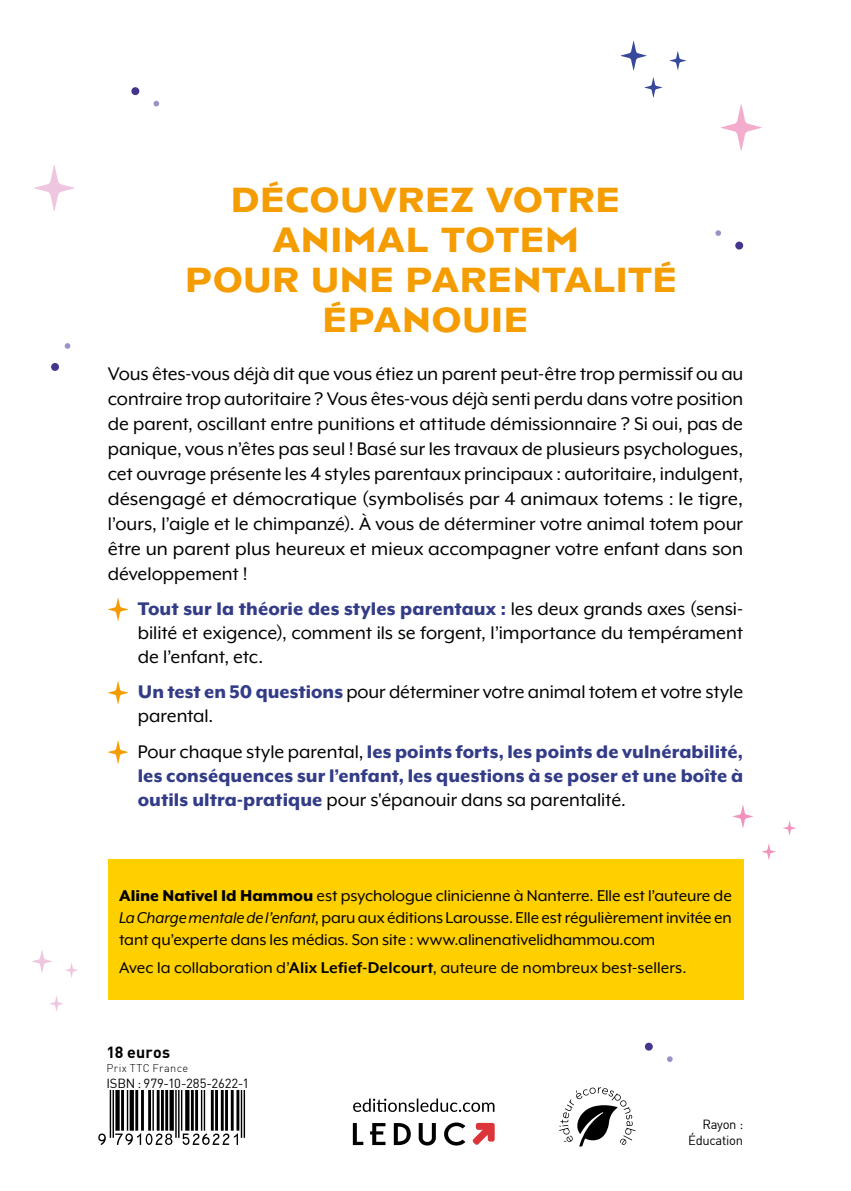
<style>
.page{position:relative;width:851px;height:1191px;background:#fff}
.page>*{position:absolute;margin:0;border:0;box-sizing:border-box;transform-origin:0 0}
.t1{font:700 36px/40px "Anisette Pro Petite";letter-spacing:.025em;color:#f59c00;text-align:center}
.t2{font:21px/25px "Mr Eaves XL Mod OT";color:#000;text-align:justify}
.t3{font:800 21px/24px "Mr Eaves XL Mod OT";letter-spacing:.005em;color:#333c87;text-align:justify}
.t4{font:18px/22px "Mr Eaves XL Mod OT";color:#000;text-align:justify}
.t5{font:700 16px "DIN Pro";letter-spacing:.015em;color:#000}
.t6{font:13px/16px "DIN";letter-spacing:-.02em;color:#000;text-align:right}
.t7{font:300 11px "DIN";letter-spacing:.03em;color:#000}
.s1{font-weight:800;color:#333c87}
.s2{font-weight:400;color:#000}
.s3{font-weight:800}
.s4{font-style:italic}
.s5{font-weight:700}
</style>
<div class="page">
<hr style="left:850px;top:0;width:1px;height:1191px;background:#333c87">
<svg style="left:472px;top:1122px;width:22px;height:23px"></svg>
<svg style="left:353px;top:1098px;width:141px;height:14px"></svg>
<svg style="left:353px;top:1123px;width:10px;height:22px"></svg>
<svg style="left:370px;top:1123px;width:15px;height:22px"></svg>
<svg style="left:394px;top:1123px;width:16px;height:22px"></svg>
<svg style="left:418px;top:1123px;width:18px;height:22px"></svg>
<svg style="left:444px;top:1122px;width:21px;height:23px"></svg>
<svg style="left:559px;top:1087px;width:76px;height:59px"></svg>
<svg style="left:108px;top:597px;width:20px;height:24px"></svg>
<svg style="left:108px;top:681px;width:20px;height:23px"></svg>
<svg style="left:108px;top:740px;width:20px;height:24px"></svg>
<div style="left:108px;top:859px;width:635px;height:141px;background:#ffd000"></div>
<svg style="left:65px;top:963px;width:13px;height:14px"></svg>
<svg style="left:32px;top:950px;width:20px;height:23px"></svg>
<svg style="left:50px;top:996px;width:14px;height:15px"></svg>
<svg style="left:783px;top:821px;width:13px;height:14px"></svg>
<svg style="left:732px;top:805px;width:21px;height:23px"></svg>
<svg style="left:762px;top:844px;width:13px;height:15px"></svg>
<svg style="left:669px;top:51px;width:17px;height:19px"></svg>
<svg style="left:620px;top:41px;width:26px;height:30px"></svg>
<svg style="left:644px;top:77px;width:18px;height:21px"></svg>
<svg style="left:34px;top:165px;width:41px;height:46px"></svg>
<svg style="left:720px;top:104px;width:41px;height:47px"></svg>
<div style="left:51px;top:363px;width:8px;height:8px;background:#42378d;border-radius:50%"></div>
<svg style="left:65px;top:343px;width:5px;height:6px"></svg>
<div style="left:735px;top:242px;width:8px;height:7px;background:#42378d;border-radius:50%"></div>
<svg style="left:715px;top:230px;width:6px;height:6px"></svg>
<div style="left:131px;top:87px;width:8px;height:8px;background:#42378d;border-radius:50%"></div>
<svg style="left:153px;top:101px;width:6px;height:5px"></svg>
<svg style="left:644px;top:1042px;width:8px;height:8px"></svg>
<svg style="left:667px;top:1056px;width:5px;height:6px"></svg>
<h1 class="t1" style="left:185px;top:178px;width:492px">DÉCOUVREZ VOTRE<br>ANIMAL TOTEM<br>POUR UNE PARENTALITÉ<br>ÉPANOUIE</h1>
<p class="t2" style="left:108px;top:361px;width:637px">Vous êtes-vous déjà dit que vous étiez un parent peut-être trop permissif ou au contraire trop autoritaire ? Vous êtes-vous déjà senti perdu dans votre position de parent, oscillant entre punitions et attitude démissionnaire ? Si oui, pas de panique, vous n’êtes pas seul ! Basé sur les travaux de plusieurs psychologues, cet ouvrage présente les 4 styles parentaux principaux : autoritaire, indulgent, désengagé et démocratique (symbolisés par 4 animaux totems : le tigre, l’ours, l’aigle et le chimpanzé). À vous de déterminer votre animal totem pour être un parent plus heureux et mieux accompagner votre enfant dans son développement !</p>
<p class="t2" style="left:138px;top:597px;width:606px;line-height:24px"><span class="s1">Tout sur la théorie des styles parentaux :</span> les deux grands axes (sensi&shy;bilité et exigence), comment ils se forgent, l’importance du tempérament de l’enfant, etc.</p>
<p class="t2" style="left:138px;top:680px;width:606px;line-height:24px"><span class="s1">Un test en 50 questions</span> pour déterminer votre animal totem et votre style parental.</p>
<p class="t3" style="left:138px;top:739px;width:606px"><span class="s2">Pour chaque style parental,</span> les points forts, les points de vulnérabilité, les conséquences sur l’enfant, les questions à se poser et une boîte à outils ultra-pratique <span class="s2">pour s'épanouir dans sa parentalité.</span></p>
<p class="t4" style="left:119px;top:884px;width:614px"><span class="s3">Aline Nativel Id Hammou</span> est psychologue clinicienne à Nanterre. Elle est l’auteure de <span class="s4">La Charge mentale de l’enfant</span>, paru aux éditions Larousse. Elle est régulièrement invitée en tant qu’experte dans les médias. Son site : www.alinenativelidhammou.com</p>
<p class="t4" style="left:119px;top:956px;width:569px">Avec la collaboration d’<span class="s5">Alix Lefief-Delcourt</span>, auteure de nombreux best-sellers.</p>
<p class="t5" style="left:106px;top:1038px;width:65px">18 euros</p>
<p class="t7" style="left:106px;top:1061px;width:83px">Prix TTC France</p>
<p class="t6" style="left:106px;top:1074px;width:144px">ISBN : 979-10-285-2622-1</p>
<p class="t6" style="left:688px;top:1116px;width:56px">Rayon :<br>Éducation</p>
</div>
